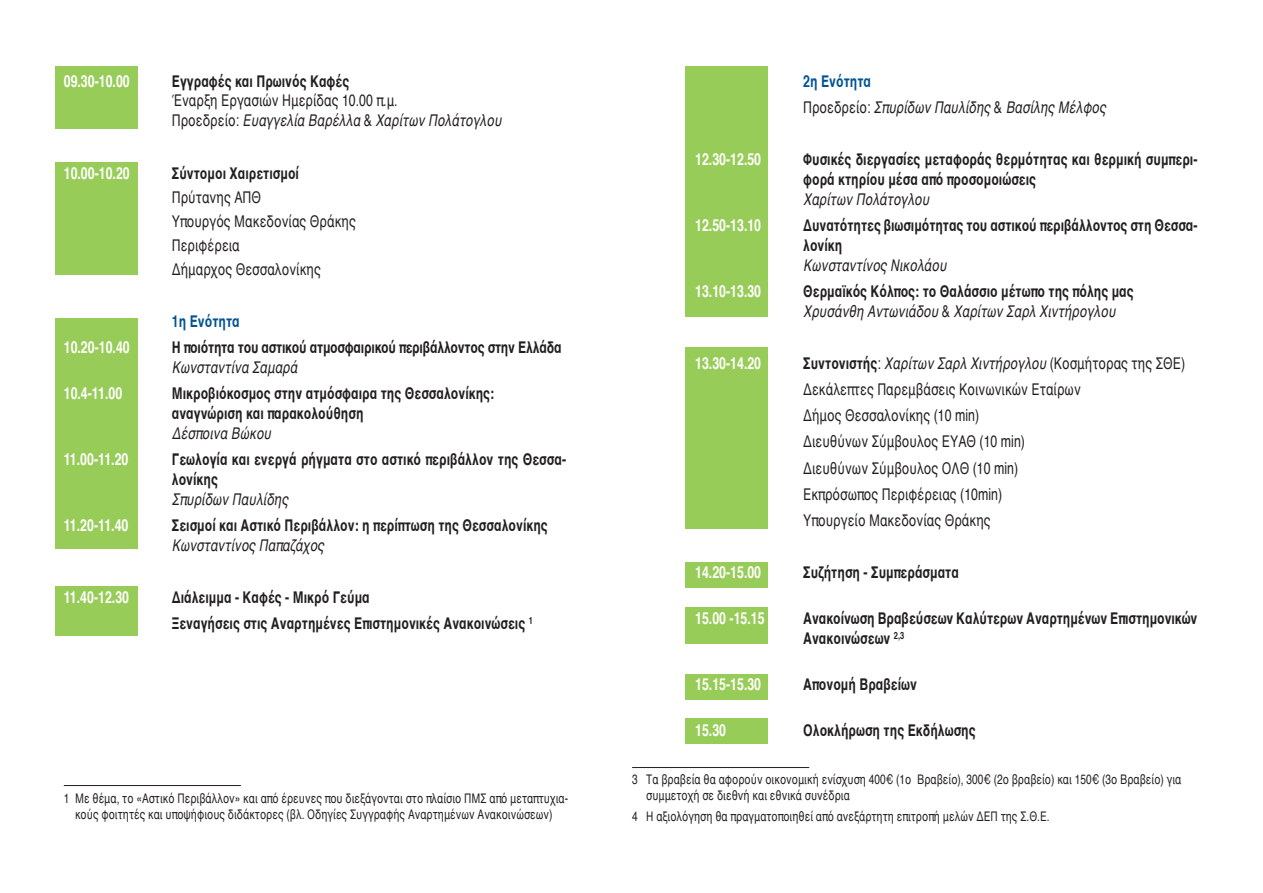
<style>
.page{position:relative;width:1263px;height:893px;background:#fff}
.page>*{position:absolute;margin:0;border:0;box-sizing:border-box;transform-origin:0 0}
.t1{font:700 16.5px/19.8px "Helvetica";color:#231f20;scale:.75 1}
.t2{font:16.5px/26.2px "Helvetica";color:#231f20;scale:.75 1}
.t3{font:700 16.5px "Helvetica";color:#fff;scale:.75 1}
.t4{font:italic 16.5px/26.2px "Helvetica";color:#231f20;scale:.75 1}
.t5{font:700 16.5px "Helvetica";letter-spacing:-.02em;color:#231f20;scale:.75 1}
.t6{font:700 16.5px "Helvetica";color:#015494;scale:.75 1}
.t7{font:13.5px/16.2px "Helvetica";color:#231f20;text-align:center;scale:.75 1}
.s1{font-style:italic}
.s2{font-weight:700;font-style:normal;color:#015494}
.s3{font-style:normal}
.s4{font-weight:400;font-style:italic}
.s5{font-weight:400}
.s6{font-weight:700}
</style>
<div class="page">
<div style="left:55px;top:66px;width:82px;height:63px;background:#98cc58"></div>
<div style="left:685px;top:66px;width:82px;height:251px;background:#98cc58"></div>
<div style="left:685px;top:348px;width:82px;height:181px;background:#98cc58"></div>
<div style="left:685px;top:562px;width:82px;height:25px;background:#98cc58"></div>
<div style="left:685px;top:675px;width:82px;height:25px;background:#98cc58"></div>
<div style="left:685px;top:607px;width:82px;height:37px;background:#98cc58"></div>
<div style="left:685px;top:718px;width:82px;height:26px;background:#98cc58"></div>
<div style="left:55px;top:162px;width:82px;height:113px;background:#98cc58"></div>
<div style="left:55px;top:318px;width:82px;height:231px;background:#98cc58"></div>
<div style="left:55px;top:586px;width:82px;height:50px;background:#98cc58"></div>
<hr style="left:64px;top:785px;width:177px;height:1px;background:#231f20">
<hr style="left:632px;top:767px;width:177px;height:1px;background:#231f20">
<p class="t3" style="left:64px;top:74px;width:90px">09.30-10.00</p>
<p class="t1" style="left:172px;top:72px;width:238px">Εγγραφές και Πρωινός Καφές</p>
<p class="t2" style="left:172px;top:92px;width:441px;line-height:19.8px">Έναρξη Εργασιών Ημερίδας 10.00 π.μ.<br>Προεδρείο: <span class="s1">Ευαγγελία Βαρέλλα</span> &amp; <span class="s1">Χαρίτων Πολάτογλου</span></p>
<p class="t3" style="left:64px;top:166px;width:90px">10.00-10.20</p>
<p class="t1" style="left:172px;top:164px;width:171px">Σύντομοι Χαιρετισμοί</p>
<p class="t2" style="left:172px;top:186px;width:247px;line-height:24px">Πρύτανης ΑΠΘ<br>Υπουργός Μακεδονίας Θράκης<br>Περιφέρεια<br>Δήμαρχος Θεσσαλονίκης</p>
<p class="t6" style="left:172px;top:314px;width:92px">1η Ενότητα</p>
<p class="t3" style="left:64px;top:341px;width:90px">10.20-10.40</p>
<p class="t5" style="left:172px;top:341px;width:521px">Η ποιότητα του αστικού ατμοσφαιρικού περιβάλλοντος στην Ελλάδα</p>
<p class="t4" style="left:172px;top:356px;width:169px">Κωνσταντίνα Σαμαρά</p>
<p class="t3" style="left:64px;top:387px;width:79px">10.4-11.00</p>
<p class="t1" style="left:172px;top:385px;width:431px">Μικροβιόκοσμος στην ατμόσφαιρα της Θεσσαλονίκης: αναγνώριση και παρακολούθηση</p>
<p class="t4" style="left:172px;top:421px;width:134px">Δέσποινα Βώκου</p>
<p class="t3" style="left:64px;top:452px;width:88px">11.00-11.20</p>
<p class="t1" style="left:172px;top:451px;width:527px">Γεωλογία και ενεργά ρήγματα στο αστικό περιβάλλον της Θεσσα&shy;λονίκης</p>
<p class="t4" style="left:172px;top:487px;width:157px">Σπυρίδων Παυλίδης</p>
<p class="t3" style="left:64px;top:518px;width:88px">11.20-11.40</p>
<p class="t1" style="left:172px;top:517px;width:503px">Σεισμοί και Αστικό Περιβάλλον: η περίπτωση της Θεσσαλονίκης</p>
<p class="t4" style="left:172px;top:533px;width:205px">Κωνσταντίνος Παπαζάχος</p>
<p class="t3" style="left:64px;top:590px;width:89px">11.40-12.30</p>
<p class="t1" style="left:172px;top:585px;width:483px;line-height:26.2px">Διάλειμμα - Καφές - Μικρό Γεύμα<br>Ξεναγήσεις στις Αναρτημένες Επιστημονικές Ανακοινώσεις <sup>1</sup></p>
<p class="t7" style="left:64px;top:791px;width:674px">1 Με θέμα, το «Αστικό Περιβάλλον» και από έρευνες που διεξάγονται στο πλαίσιο ΠΜΣ από μεταπτυχια&shy;κούς φοιτητές και υποψήφιους διδάκτορες (βλ. Οδηγίες Συγγραφής Αναρτημένων Ανακοινώσεων)</p>
<p class="t4" style="left:803px;top:69px;width:405px"><span class="s2">2η Ενότητα<br></span><span class="s3">Προεδρείο:</span> Σπυρίδων Παυλίδης <span class="s3">&amp;</span> Βασίλης Μέλφος</p>
<p class="t3" style="left:695px;top:152px;width:90px">12.30-12.50</p>
<p class="t1" style="left:803px;top:151px;width:527px">Φυσικές διεργασίες μεταφοράς θερμότητας και θερμική συμπερι&shy;φορά κτηρίου μέσα από προσομοιώσεις</p>
<p class="t4" style="left:803px;top:187px;width:170px">Χαρίτων Πολάτογλου</p>
<p class="t3" style="left:695px;top:218px;width:90px">12.50-13.10</p>
<p class="t1" style="left:803px;top:217px;width:527px">Δυνατότητες βιωσιμότητας του αστικού περιβάλλοντος στη Θεσσα&shy;λονίκη</p>
<p class="t4" style="left:803px;top:253px;width:193px">Κωνσταντίνος Νικολάου</p>
<p class="t3" style="left:695px;top:284px;width:90px">13.10-13.30</p>
<p class="t1" style="left:803px;top:282px;width:442px">Θερμαϊκός Κόλπος: το Θαλάσσιο μέτωπο της πόλης μας<br><span class="s4">Χρυσάνθη Αντωνιάδου</span> <span class="s5">&amp;</span> <span class="s4">Χαρίτων Σαρλ Χιντήρογλου</span></p>
<p class="t3" style="left:695px;top:356px;width:90px">13.30-14.20</p>
<p class="t2" style="left:803px;top:351px;width:511px"><span class="s6">Συντονιστής</span>: <span class="s1">Χαρίτων Σαρλ Χιντήρογλου</span> (Κοσμήτορας της ΣΘΕ)<br>Δεκάλεπτες Παρεμβάσεις Κοινωνικών Εταίρων<br>Δήμος Θεσσαλονίκης (10 min)<br>Διευθύνων Σύμβουλος ΕΥΑΘ (10 min)<br>Διευθύνων Σύμβουλος ΟΛΘ (10 min)<br>Εκπρόσωπος Περιφέρειας (10min)<br>Υπουργείο Μακεδονίας Θράκης</p>
<p class="t3" style="left:695px;top:566px;width:90px">14.20-15.00</p>
<p class="t1" style="left:803px;top:564px;width:209px">Συζήτηση - Συμπεράσματα</p>
<p class="t3" style="left:695px;top:612px;width:94px">15.00 -15.15</p>
<p class="t1" style="left:803px;top:610px;width:527px">Ανακοίνωση Βραβεύσεων Καλύτερων Αναρτημένων Επιστημονικών<br>Ανακοινώσεων <sup>2,3</sup></p>
<p class="t3" style="left:695px;top:677px;width:90px">15.15-15.30</p>
<p class="t1" style="left:803px;top:676px;width:153px">Απονομή Βραβείων</p>
<p class="t3" style="left:695px;top:723px;width:43px">15.30</p>
<p class="t1" style="left:803px;top:722px;width:232px">Ολοκλήρωση της Εκδήλωσης</p>
<p class="t7" style="left:646px;top:772px;width:715px;text-align:left;text-indent:-14px">3 Τα βραβεία θα αφορούν οικονομική ενίσχυση 400€ (1ο Βραβείο), 300€ (2ο βραβείο) και 150€ (3ο Βραβείο) για συμμετοχή σε διεθνή και εθνικά συνέδρια</p>
<p class="t7" style="left:632px;top:809px;width:558px">4 Η αξιολόγηση θα πραγματοποιηθεί από ανεξάρτητη επιτροπή μελών ΔΕΠ της Σ.Θ.Ε.</p>
</div>
